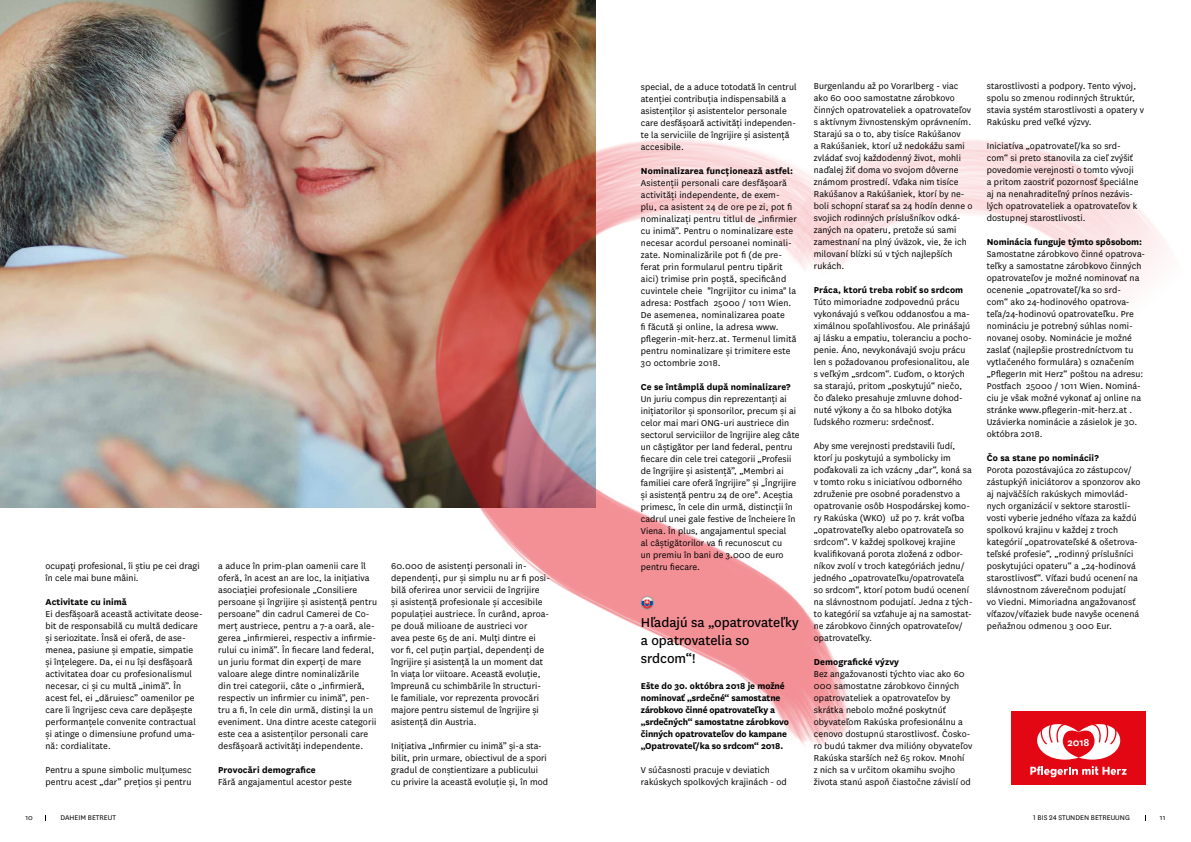
<style>
.page{position:relative;width:1191px;height:842px;background:#fff}
.page>*{position:absolute;margin:0;border:0;box-sizing:border-box;transform-origin:0 0}
.t1{font:15px/18px "National";color:#000}
.t2{font:600 11.6px "National";color:#fff}
.t3{font:10px/12px "National";letter-spacing:.01em;color:#000}
.t4{font:700 10px/12px "National";color:#000}
.t5{font:8px "National";color:#000}
</style>
<div class="page">
<img style="left:0;top:0;width:595px;height:507px">
<img style="left:390px;top:114px;width:364px;height:573px">
<img style="left:754px;top:140px;width:412px;height:632px">
<svg style="left:641px;top:597px;width:12px;height:12px"></svg>
<div style="left:641px;top:596px;width:12px;height:13px;border:1px solid #9d9d9c;border-radius:50%"></div>
<div style="left:1011px;top:711px;width:134px;height:74px;background:#e30613"></div>
<svg style="left:1037px;top:724px;width:83px;height:36px"></svg>
<svg style="left:1030px;top:766px;width:96px;height:11px"></svg>
<p class="t3" style="left:45px;top:560px;width:156px">ocupaţi profesional, îi știu pe cei dragi în cele mai bune mâini.</p>
<p class="t4" style="left:45px;top:595px;width:83px">Activitate cu inimă</p>
<p class="t3" style="left:45px;top:608px;width:159px">Ei desfășoară această activitate deose&shy;bit de responsabilă cu multă dedicare și seriozitate. Însă ei oferă, de ase&shy;menea, pasiune și empatie, simpatie<br>și înţelegere. Da, ei nu își desfășoară activitatea doar cu profesionalismul necesar, ci și cu multă „inimă”. În acest fel, ei „dăruiesc” oamenilor pe care îi îngrijesc ceva care depășește performanţele convenite contractual și atinge o dimensiune profund uma&shy;nă: cordialitate.</p>
<p class="t3" style="left:45px;top:764px;width:148px">Pentru a spune simbolic mulţumesc pentru acest „dar” preţios și pentru</p>
<p class="t3" style="left:218px;top:560px;width:160px">a aduce în prim-plan oamenii care îl oferă, în acest an are loc, la iniţiativa asociaţiei profesionale „Consiliere persoane și îngrijire și asistenţă pentru persoane” din cadrul Camerei de Co&shy;merţ austriece, pentru a 7-a oară, ale&shy;gerea „infirmierei, respectiv a infirmie&shy;rului cu inimă”. În fiecare land federal, un juriu format din experţi de mare valoare alege dintre nominalizările<br>din trei categorii, câte o „infirmieră, respectiv un infirmier cu inimă”, pen&shy;tru a fi, în cele din urmă, distinși la un eveniment. Una dintre aceste categorii este cea a asistenţilor personali care desfășoară activităţi independente.</p>
<p class="t4" style="left:218px;top:763px;width:99px">Provocări demografice</p>
<p class="t3" style="left:218px;top:776px;width:135px">Fără angajamentul acestor peste</p>
<p class="t3" style="left:391px;top:560px;width:160px">60.000 de asistenţi personali in&shy;dependenţi, pur și simplu nu ar fi posi&shy;bilă oferirea unor servicii de îngrijire<br>și asistenţă profesionale și accesibile populaţiei austriece. În curând, aproa&shy;pe două milioane de austrieci vor<br>avea peste 65 de ani. Mulţi dintre ei vor fi, cel puţin parţial, dependenţi de îngrijire și asistenţă la un moment dat în viaţa lor viitoare. Această evoluţie, împreună cu schimbările în structuri&shy;le familiale, vor reprezenta provocări majore pentru sistemul de îngrijire și asistenţă din Austria.</p>
<p class="t3" style="left:391px;top:740px;width:158px">Iniţiativa „Infirmier cu inimă” și-a sta&shy;bilit, prin urmare, obiectivul de a spori gradul de conștientizare a publicului cu privire la această evoluţie și, în mod</p>
<p class="t3" style="left:641px;top:80px;width:157px">special, de a aduce totodată în centrul atenţiei contribuţia indispensabilă a asistenţilor și asistentelor personale care desfășoară activităţi independen&shy;te la serviciile de îngrijire și asistenţă accesibile.</p>
<p class="t4" style="left:641px;top:164px;width:154px">Nominalizarea funcţionează astfel:</p>
<p class="t3" style="left:641px;top:176px;width:157px">Asistenţii personali care desfășoară activităţi independente, de exem&shy;plu, ca asistent 24 de ore pe zi, pot fi nominalizaţi pentru titlul de „infirmier cu inimă”. Pentru o nominalizare este necesar acordul persoanei nominali&shy;zate. Nominalizările pot fi (de pre&shy;ferat prin formularul pentru tipărit aici) trimise prin poștă, specificând cuvintele cheie "îngrijitor cu inima" la adresa: Postfach 2500o / 1011 Wien.<br>De asemenea, nominalizarea poate<br>fi făcută și online, la adresa www. pflegerin-mit-herz.at. Termenul limită pentru nominalizare și trimitere este 30 octombrie 2018.</p>
<p class="t4" style="left:641px;top:380px;width:151px">Ce se întâmplă după nominalizare?</p>
<p class="t3" style="left:641px;top:392px;width:160px">Un juriu compus din reprezentanţi ai iniţiatorilor și sponsorilor, precum și ai celor mai mari ONG-uri austriece din sectorul serviciilor de îngrijire aleg câte un câștigător per land federal, pentru fiecare din cele trei categorii „Profesii de îngrijire și asistenţă”, „Membri ai familiei care oferă îngrijire” și „Îngrijire și asistenţă pentru 24 de ore". Aceștia primesc, în cele din urmă, distincţii în cadrul unei gale festive de încheiere în Viena. În plus, angajamentul special<br>al câștigătorilor va fi recunoscut cu<br>un premiu în bani de 3.000 de euro pentru fiecare.</p>
<h1 class="t1" style="left:641px;top:613px;width:159px">Hľadajú sa „opatrovateľky a opatrovatelia so srdcom“!</h1>
<p class="t4" style="left:641px;top:679px;width:150px">Ešte do 30. októbra 2018 je možné nominovať „srdečné“ samostatne zárobkovo činné opatrovateľky a „srdečných“ samostatne zárobkovo činných opatrovateľov do kampane „Opatrovateľ/ka so srdcom“ 2018.</p>
<p class="t3" style="left:641px;top:764px;width:147px">V súčasnosti pracuje v deviatich rakúskych spolkových krajinách - od</p>
<p class="t3" style="left:814px;top:80px;width:160px">Burgenlandu až po Vorarlberg - viac ako 60 000 samostatne zárobkovo činných opatrovateliek a opatrovateľov s aktívnym živnostenským oprávnením.<br>Starajú sa o to, aby tisíce Rakúšanov<br>a Rakúšaniek, ktorí už nedokážu sami zvládať svoj každodenný život, mohli naďalej žiť doma vo svojom dôverne známom prostredí. Vďaka nim tisíce Rakúšanov a Rakúšaniek, ktorí by ne&shy;boli schopní starať sa 24 hodín denne o svojich rodinných príslušníkov odká&shy;zaných na opateru, pretože sú sami zamestnaní na plný úväzok, vie, že ich milovaní blízki sú v tých najlepších rukách.</p>
<p class="t4" style="left:814px;top:283px;width:151px">Práca, ktorú treba robiť so srdcom</p>
<p class="t3" style="left:814px;top:296px;width:159px">Túto mimoriadne zodpovednú prácu vykonávajú s veľkou oddanosťou a ma&shy;ximálnou spoľahlivosťou. Ale prinášajú aj lásku a empatiu, toleranciu a pocho&shy;penie. Áno, nevykonávajú svoju prácu len s požadovanou profesionalitou, ale s veľkým „srdcom“. Ľuďom, o ktorých sa starajú, pritom „poskytujú“ niečo, čo ďaleko presahuje zmluvne dohod&shy;nuté výkony a čo sa hlboko dotýka ľudského rozmeru: srdečnosť.</p>
<p class="t3" style="left:814px;top:440px;width:160px">Aby sme verejnosti predstavili ľudí, ktorí ju poskytujú a symbolicky im poďakovali za ich vzácny „dar“, koná sa v tomto roku s iniciatívou odborného združenie pre osobné poradenstvo a opatrovanie osôb Hospodárskej komo&shy;ry Rakúska (WKO) už po 7. krát voľba „opatrovateľky alebo opatrovateľa so srdcom“. V každej spolkovej krajine kvalifikovaná porota zložená z odbor&shy;níkov zvolí v troch kategóriách jednu/ jedného „opatrovateľku/opatrovateľa so srdcom“, ktorí potom budú ocenení na slávnostnom podujatí. Jedna z tých&shy;to kategórií sa vzťahuje aj na samostat&shy;ne zárobkovo činných opatrovateľov/ opatrovateľky.</p>
<p class="t4" style="left:814px;top:655px;width:87px">Demografické výzvy</p>
<p class="t3" style="left:814px;top:668px;width:160px">Bez angažovanosti týchto viac ako 60<br>000 samostatne zárobkovo činných opatrovateliek a opatrovateľov by skrátka nebolo možné poskytnúť obyvateľom Rakúska profesionálnu a cenovo dostupnú starostlivosť. Čosko&shy;ro budú takmer dva milióny obyvateľov Rakúska starších než 65 rokov. Mnohí<br>z nich sa v určitom okamihu svojho života stanú aspoň čiastočne závislí od</p>
<p class="t3" style="left:986px;top:79px;width:159px">starostlivosti a podpory. Tento vývoj, spolu so zmenou rodinných štruktúr, stavia systém starostlivosti a opatery v Rakúsku pred veľké výzvy.</p>
<p class="t3" style="left:986px;top:139px;width:153px">Iniciatíva „opatrovateľ/ka so srd&shy;com“ si preto stanovila za cieľ zvýšiť povedomie verejnosti o tomto vývoji a pritom zaostriť pozornosť špeciálne aj na nenahraditeľný prínos nezávis&shy;lých opatrovateliek a opatrovateľov k dostupnej starostlivosti.</p>
<p class="t4" style="left:986px;top:235px;width:157px">Nominácia funguje týmto spôsobom:</p>
<p class="t3" style="left:986px;top:247px;width:160px">Samostatne zárobkovo činné opatrova&shy;teľky a samostatne zárobkovo činných opatrovateľov je možné nominovať na ocenenie „opatrovateľ/ka so srd-<br>com“ ako 24-hodinového opatrova&shy;teľa/24-hodinovú opatrovateľku. Pre nomináciu je potrebný súhlas nomi&shy;novanej osoby. Nominácie je možné zaslať (najlepšie prostredníctvom tu vytlačeného formulára) s označením „PflegerIn mit Herz“ poštou na adresu:<br>Postfach 2500o / 1011 Wien. Nominá&shy;ciu je však možné vykonať aj online na stránke www.pflegerin-mit-herz.at .<br>Uzávierka nominácie a zásielok je 30. októbra 2018.</p>
<p class="t4" style="left:986px;top:451px;width:113px">Čo sa stane po nominácii?</p>
<p class="t3" style="left:986px;top:463px;width:155px">Porota pozostávajúca zo zástupcov/ zástupkýň iniciátorov a sponzorov ako aj najväčších rakúskych mimovlád&shy;nych organizácií v sektore starostli&shy;vosti vyberie jedného víťaza za každú spolkovú krajinu v každej z troch kategórií „opatrovateľské &amp; ošetrova&shy;teľské profesie“, „rodinný príslušníci poskytujúci opateru“ a „24-hodinová starostlivosť“. Víťazi budú ocenení na slávnostnom záverečnom podujatí<br>vo Viedni. Mimoriadna angažovanosť víťazov/víťaziek bude navyše ocenená peňažnou odmenou 3 000 Eur.</p>
<p class="t2" style="left:1067px;top:735px;width:24px">2018</p>
<p class="t5" style="left:26px;top:813px;width:9px">10</p>
<p class="t5" style="left:61px;top:813px;width:57px">DAHEIM BETREUT</p>
<p class="t5" style="left:1033px;top:813px;width:98px">1 BIS 24 STUNDEN BETREUUNG</p>
<p class="t5" style="left:1159px;top:813px;width:7px">11</p>
</div>
